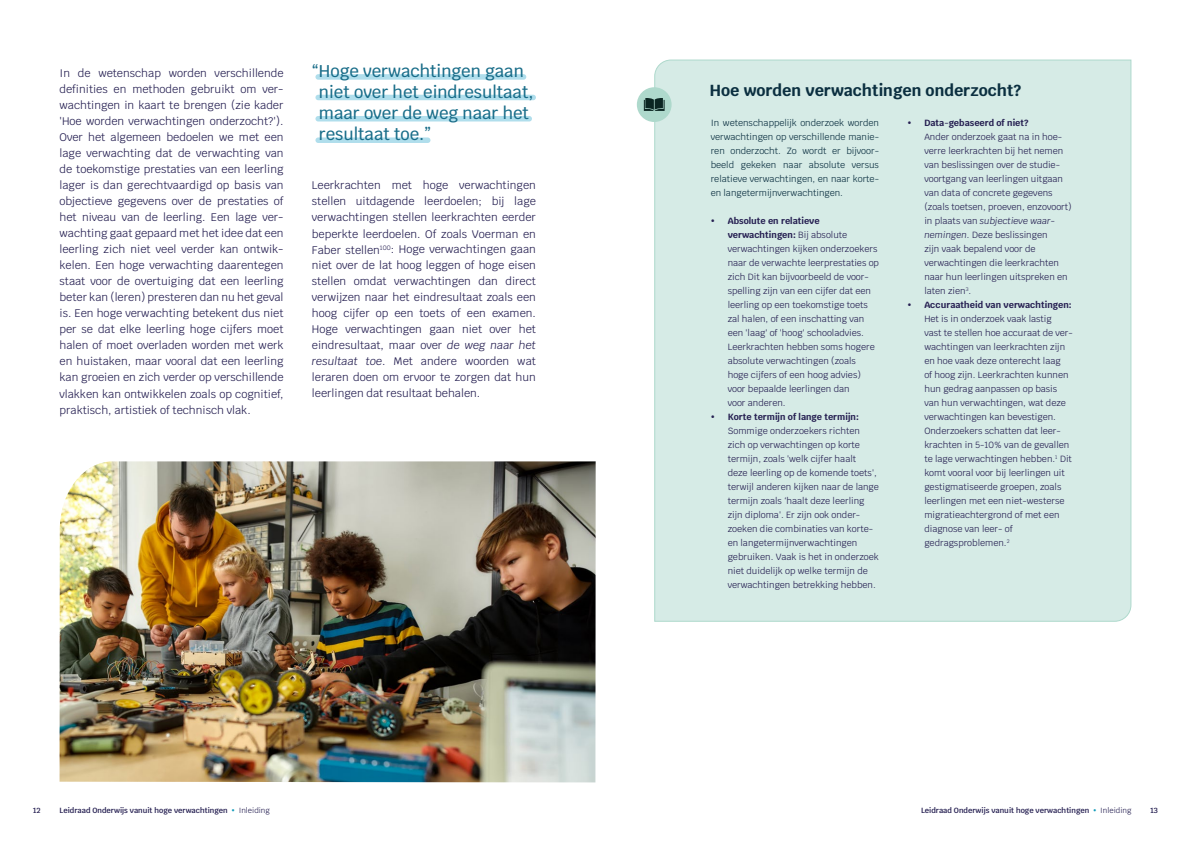
<style>
.page{position:relative;width:1191px;height:842px;background:#fff}
.page>*{position:absolute;margin:0;border:0;box-sizing:border-box;transform-origin:0 0}
.t1{font:500 17px/21px "Krub";color:#196d89}
.t2{font:700 16px "Krub";color:#0b2f40}
.t3{font:11px/16px "Krub";color:#262052;text-align:justify}
.t4{font:9px/14px "Krub";color:#262052}
.t5{font:9px/14px "Krub";color:#0b2f40;text-align:justify}
.t6{font:700 9px "Krub";color:#262052}
.t7{font:600 7.5px "Krub";color:#262052}
.s1{font-style:italic}
.s2{font-weight:700}
.s3{color:#119bba}
.s4{font-weight:400}
</style>
<div class="page">
<img style="left:60px;top:461px;width:535px;height:321px">
<div style="left:315px;top:74px;width:211px;height:6px;background:#b0deec;border-radius:3px"></div>
<div style="left:315px;top:95px;width:221px;height:5px;background:#b0deec;border-radius:3px"></div>
<div style="left:315px;top:116px;width:217px;height:5px;background:#b0deec;border-radius:3px"></div>
<div style="left:315px;top:137px;width:115px;height:6px;background:#b0deec;border-radius:3px"></div>
<div style="left:654px;top:59px;width:478px;height:563px;background:#d6ebe6"></div>
<div style="left:637px;top:87px;width:34px;height:35px;background:#aed9cc;border-radius:50%"></div>
<svg style="left:644px;top:98px;width:20px;height:13px"></svg>
<p class="t3" style="left:60px;top:65px;width:225px">In de wetenschap worden verschillende definities en methoden gebruikt om ver&shy;wachtingen in kaart te brengen (zie kader 'Hoe worden verwachtingen onderzocht?').<br>Over het algemeen bedoelen we met een lage verwachting dat de verwachting van de toekomstige prestaties van een leerling lager is dan gerechtvaardigd op basis van objectieve gegevens over de prestaties of het niveau van de leerling. Een lage ver&shy;wachting gaat gepaard met het idee dat een leerling zich niet veel verder kan ontwik&shy;kelen. Een hoge verwachting daarentegen staat voor de overtuiging dat een leerling beter kan (leren) presteren dan nu het geval is. Een hoge verwachting betekent dus niet per se dat elke leerling hoge cijfers moet halen of moet overladen worden met werk en huistaken, maar vooral dat een leerling kan groeien en zich verder op verschillende vlakken kan ontwikkelen zoals op cognitief, praktisch, artistiek of technisch vlak.</p>
<h1 class="t1" style="left:319px;top:61px;width:216px;text-indent:-7px">“Hoge verwachtingen gaan niet over het eindresultaat, maar over de weg naar het resultaat toe.”</h1>
<p class="t3" style="left:312px;top:178px;width:225px">Leerkrachten met hoge verwachtingen stellen uitdagende leerdoelen; bij lage verwachtingen stellen leerkrachten eerder beperkte leerdoelen. Of zoals Voerman en Faber stellen<sup>100</sup>: Hoge verwachtingen gaan niet over de lat hoog leggen of hoge eisen stellen omdat verwachtingen dan direct verwijzen naar het eindresultaat zoals een hoog cijfer op een toets of een examen.<br>Hoge verwachtingen gaan niet over het eindresultaat, maar over <span class="s1">de weg naar het resultaat toe</span>. Met andere woorden wat leraren doen om ervoor te zorgen dat hun leerlingen dat resultaat behalen.</p>
<h2 class="t2" style="left:710px;top:81px;width:313px">Hoe worden verwachtingen onderzocht?</h2>
<p class="t5" style="left:710px;top:116px;width:170px">In wetenschappelijk onderzoek worden verwachtingen op verschillende manie&shy;ren onderzocht. Zo wordt er bijvoor&shy;beeld gekeken naar absolute versus relatieve verwachtingen, en naar korte&shy;en langetermijnverwachtingen.</p>
<p class="t4" style="left:727px;top:214px;width:153px"><span class="s2">Absolute en relatieve verwachtingen:</span> Bij absolute verwachtingen kijken onderzoekers naar de verwachte leerprestaties op zich Dit kan bijvoorbeeld de voor&shy;spelling zijn van een cijfer dat een leerling op een toekomstige toets zal halen, of een inschatting van een 'laag' of 'hoog' schooladvies.<br>Leerkrachten hebben soms hogere absolute verwachtingen (zoals hoge cijfers of een hoog advies) voor bepaalde leerlingen dan<br>voor anderen.</p>
<p class="t6" style="left:727px;top:411px;width:133px">Korte termijn of lange termijn:</p>
<p class="t4" style="left:727px;top:424px;width:153px">Sommige onderzoekers richten zich op verwachtingen op korte termijn, zoals 'welk cijfer haalt<br>deze leerling op de komende toets', terwijl anderen kijken naar de lange termijn zoals ‘haalt deze leerling zijn diploma'. Er zijn ook onder&shy;zoeken die combinaties van korte&shy;en langetermijnverwachtingen gebruiken. Vaak is het in onderzoek niet duidelijk op welke termijn de verwachtingen betrekking hebben.</p>
<p class="t6" style="left:924px;top:118px;width:106px">Data-gebaseerd of niet?</p>
<p class="t4" style="left:924px;top:130px;width:149px">Ander onderzoek gaat na in hoe&shy;verre leerkrachten bij het nemen van beslissingen over de studie&shy;voortgang van leerlingen uitgaan van data of concrete gegevens (zoals toetsen, proeven, enzovoort) in plaats van <span class="s1">subjectieve waar&shy;nemingen.</span> Deze beslissingen<br>zijn vaak bepalend voor de verwachtingen die leerkrachten naar hun leerlingen uitspreken en laten zien<sup>3</sup>.<br><span class="s2">Accuraatheid van verwachtingen:</span></p>
<p class="t4" style="left:924px;top:312px;width:150px">Het is in onderzoek vaak lastig<br>vast te stellen hoe accuraat de ver&shy;wachtingen van leerkrachten zijn en hoe vaak deze onterecht laag<br>of hoog zijn. Leerkrachten kunnen hun gedrag aanpassen op basis van hun verwachtingen, wat deze verwachtingen kan bevestigen.<br>Onderzoekers schatten dat leer&shy;krachten in 5-10% van de gevallen te lage verwachtingen hebben.<sup>1</sup> Dit komt vooral voor bij leerlingen uit gestigmatiseerde groepen, zoals leerlingen met een niet-westerse migratieachtergrond of met een diagnose van leer- of gedragsproblemen.<sup>2</sup></p>
<p class="t7" style="left:33px;top:806px;width:9px">12</p>
<p class="t7" style="left:60px;top:806px;width:212px">Leidraad Onderwijs vanuit hoge verwachtingen <span class="s3">•</span> <span class="s4">Inleiding</span></p>
<p class="t7" style="left:921px;top:806px;width:212px">Leidraad Onderwijs vanuit hoge verwachtingen <span class="s3">•</span> <span class="s4">Inleiding</span></p>
<p class="t7" style="left:1150px;top:806px;width:9px">13</p>
</div>
